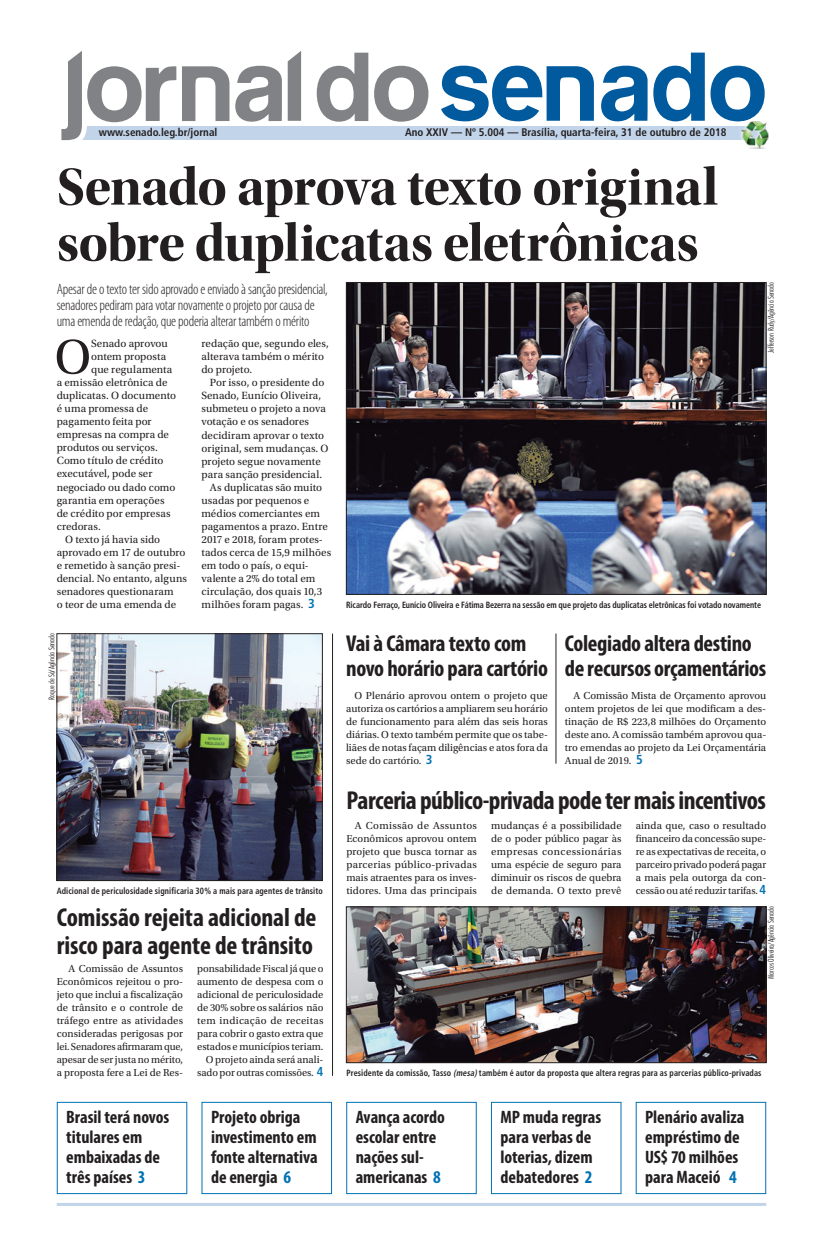
<style>
.page{position:relative;width:823px;height:1248px;background:#fff}
.page>*{position:absolute;margin:0;border:0;box-sizing:border-box;transform-origin:0 0}
.t1{font:54px/56px "Utopia Std Bold Disp";letter-spacing:-.015em;color:#231f20}
.t2{font:50.8px "Utopia Std";color:#231f20}
.t3{font:700 condensed 26px/28px "Myriad Pro";letter-spacing:-.015em;color:#231f20}
.t4{font:700 condensed 23px/25px "Myriad Pro";letter-spacing:-.015em;color:#231f20}
.t5{font:700 condensed 18px/20px "Myriad Pro";letter-spacing:-.005em;color:#231f20}
.t6{font:300 condensed 15px/16px "Myriad Pro";letter-spacing:-.02em;color:#231f20}
.t7{font:11px/13px "Utopia Std";color:#231f20}
.t8{font:700 condensed 11px "Frutiger";color:#231f20}
.t9{font:10.6px/13px "Utopia Std";color:#231f20;text-align:justify}
.t10{font:700 condensed 9px "Frutiger";letter-spacing:.01em;color:#231f20;scale:.9 1}
.t11{font:700 condensed 9px "Frutiger";letter-spacing:-.01em;color:#231f20;scale:.9 1}
.t12{font:300 condensed 8px "Futura BT";color:#231f20}
.s1{font-family:"Frutiger";font-weight:700;font-stretch:condensed;font-size:13px;color:#0072b4}
.s2{font-style:italic}
.s3{color:#0072b4}
</style>
<div class="page">
<hr style="left:57px;top:1202px;width:708px;height:3px;background:#c1d4ea">
<div style="left:76px;top:126px;width:689px;height:13px;background:#c1d4ea"></div>
<svg style="left:182px;top:66px;width:47px;height:55px"></svg>
<svg style="left:316px;top:53px;width:52px;height:69px"></svg>
<svg style="left:374px;top:66px;width:54px;height:56px"></svg>
<svg style="left:235px;top:51px;width:66px;height:71px"></svg>
<svg style="left:653px;top:53px;width:51px;height:68px"></svg>
<svg style="left:441px;top:66px;width:152px;height:55px"></svg>
<svg style="left:601px;top:66px;width:46px;height:55px"></svg>
<svg style="left:61px;top:51px;width:115px;height:90px"></svg>
<img style="left:736px;top:132px;width:33px;height:17px">
<svg style="left:710px;top:66px;width:54px;height:73px"></svg>
<img style="left:736px;top:118px;width:15px;height:3px">
<img style="left:740px;top:121px;width:28px;height:27px">
<img style="left:740px;top:126px;width:25px;height:13px">
<img style="left:59px;top:635px;width:261px;height:243px">
<div style="left:57px;top:633px;width:265px;height:247px;border:1px solid #231f20"></div>
<img style="left:348px;top:908px;width:415px;height:152px">
<div style="left:346px;top:906px;width:419px;height:156px;border:1px solid #231f20"></div>
<img style="left:348px;top:284px;width:415px;height:308px">
<div style="left:346px;top:282px;width:419px;height:312px;border:1px solid #231f20"></div>
<div style="left:201px;top:1101px;width:131px;height:92px;border:1px solid #0072b4"></div>
<div style="left:346px;top:1101px;width:130px;height:92px;border:1px solid #0072b4"></div>
<div style="left:490px;top:1101px;width:131px;height:92px;border:1px solid #0072b4"></div>
<hr style="left:555px;top:633px;width:1px;height:130px;background:#231f20">
<hr style="left:332px;top:633px;width:1px;height:442px;background:#231f20">
<p class="t8" style="left:99px;top:126px;width:120px">www.senado.leg.br/jornal</p>
<p class="t8" style="left:405px;top:126px;width:323px">Ano XXIV — Nº 5.004 — Brasília, quarta-feira, 31 de outubro de 2018</p>
<h1 class="t1" style="left:57px;top:159px;width:662px">Senado aprova texto original sobre duplicatas eletrônicas</h1>
<h3 class="t6" style="left:57px;top:280px;width:272px">Apesar de o texto ter sido aprovado e enviado à sanção presidencial, senadores pediram para votar novamente o projeto por causa de uma emenda de redação, que poderia alterar também o mérito</h3>
<h2 class="t2" style="left:54px;top:329px;width:38px">o</h2>
<p class="t7" style="left:91px;top:337px;width:78px">senado aprovou</p>
<p class="t12" style="left:765px;top:352px;width:72px;rotate:-90deg">Jefferson Rudy/Agência Senado</p>
<p class="t7" style="left:201px;top:337px;width:129px">redação que, segundo eles, alterava também o mérito do projeto.</p>
<p class="t7" style="left:210px;top:376px;width:116px">Por isso, o presidente do</p>
<p class="t7" style="left:201px;top:389px;width:121px">senado, Eunício oliveira,</p>
<p class="t7" style="left:201px;top:402px;width:126px">submeteu o projeto a nova</p>
<p class="t7" style="left:201px;top:415px;width:109px">votação e os senadores</p>
<p class="t7" style="left:201px;top:428px;width:124px">decidiram aprovar o texto</p>
<p class="t7" style="left:201px;top:441px;width:128px">original, sem mudanças. o</p>
<p class="t7" style="left:201px;top:454px;width:121px">projeto segue novamente</p>
<p class="t7" style="left:201px;top:467px;width:122px">para sanção presidencial.</p>
<p class="t7" style="left:210px;top:480px;width:114px">As duplicatas são muito</p>
<p class="t7" style="left:201px;top:493px;width:109px">usadas por pequenos e</p>
<p class="t7" style="left:201px;top:506px;width:120px">médios comerciantes em</p>
<p class="t7" style="left:201px;top:519px;width:128px">pagamentos a prazo. Entre</p>
<p class="t7" style="left:201px;top:532px;width:123px">2017 e 2018, foram protes-</p>
<p class="t7" style="left:201px;top:545px;width:131px">tados cerca de 15,9 milhões</p>
<p class="t7" style="left:201px;top:558px;width:109px">em todo o país, o equi-</p>
<p class="t7" style="left:201px;top:571px;width:115px">valente a 2% do total em</p>
<p class="t7" style="left:201px;top:584px;width:122px">circulação, dos quais 10,3</p>
<p class="t7" style="left:201px;top:597px;width:115px">milhões foram pagas. <span class="s1">3</span></p>
<p class="t7" style="left:91px;top:350px;width:76px">ontem proposta</p>
<p class="t7" style="left:91px;top:363px;width:83px">que regulamenta</p>
<p class="t7" style="left:57px;top:376px;width:112px">a emissão eletrônica de</p>
<p class="t7" style="left:57px;top:389px;width:121px">duplicatas. o documento</p>
<p class="t7" style="left:57px;top:402px;width:93px">é uma promessa de</p>
<p class="t7" style="left:57px;top:415px;width:96px">pagamento feita por</p>
<p class="t7" style="left:57px;top:428px;width:114px">empresas na compra de</p>
<p class="t7" style="left:57px;top:441px;width:102px">produtos ou serviços.</p>
<p class="t7" style="left:57px;top:454px;width:108px">como título de crédito</p>
<p class="t7" style="left:57px;top:467px;width:97px">executável, pode ser</p>
<p class="t7" style="left:57px;top:480px;width:120px">negociado ou dado como</p>
<p class="t7" style="left:57px;top:493px;width:109px">garantia em operações</p>
<p class="t7" style="left:57px;top:506px;width:115px">de crédito por empresas</p>
<p class="t7" style="left:57px;top:519px;width:45px">credoras.</p>
<p class="t7" style="left:65px;top:532px;width:96px">o texto já havia sido</p>
<p class="t7" style="left:57px;top:545px;width:130px">aprovado em 17 de outubro</p>
<p class="t7" style="left:57px;top:558px;width:125px">e remetido à sanção presi-</p>
<p class="t7" style="left:57px;top:571px;width:132px">dencial. No entanto, alguns</p>
<p class="t7" style="left:57px;top:584px;width:118px">senadores questionaram</p>
<p class="t7" style="left:57px;top:597px;width:121px">o teor de uma emenda de</p>
<p class="t11" style="left:346px;top:599px;width:462px">Ricardo Ferraço, Eunício Oliveira e Fátima Bezerra na sessão em que projeto das duplicatas eletrônicas foi votado novamente</p>
<p class="t12" style="left:47px;top:699px;width:68px;rotate:-90deg">Roque de Sá/Agência Senado</p>
<p class="t10" style="left:57px;top:885px;width:297px">Adicional de periculosidade significaria 30% a mais para agentes de trânsito</p>
<h3 class="t3" style="left:57px;top:902px;width:261px">comissão rejeita adicional de risco para agente de trânsito</h3>
<p class="t9" style="left:57px;top:961px;width:128px;text-indent:12px">A comissão de Assuntos Econômicos rejeitou o pro&shy;jeto que inclui a fiscalização de trânsito e o controle de tráfego entre as atividades consideradas perigosas por lei. senadores afirmaram que, apesar de ser justa no mérito, a proposta fere a Lei de Res-</p>
<p class="t9" style="left:197px;top:961px;width:128px;text-align:right">ponsabilidade Fiscal já que o aumento de despesa com o adicional de periculosidade de 30% sobre os salários não tem indicação de receitas para cobrir o gasto extra que estados e municípios teriam. o projeto ainda será anali&shy;sado por outras comissões. <span class="s1">4</span></p>
<h3 class="t4" style="left:346px;top:630px;width:203px">Vai à câmara texto com novo horário para cartório</h3>
<h3 class="t4" style="left:564px;top:630px;width:203px">colegiado altera destino de recursos orçamentários</h3>
<p class="t9" style="left:346px;top:688px;width:203px;text-indent:9px">o Plenário aprovou ontem o projeto que autoriza os cartórios a ampliarem seu horário de funcionamento para além das seis horas diárias. o texto também permite que os tabe&shy;liães de notas façam diligências e atos fora da sede do cartório. <span class="s1">3</span></p>
<p class="t9" style="left:564px;top:688px;width:203px;text-indent:9px">A comissão mista de orçamento aprovou ontem projetos de lei que modificam a des&shy;tinação de R$ 223,8 milhões do orçamento deste ano. A comissão também aprovou qua&shy;tro emendas ao projeto da Lei orçamentária Anual de 2019. <span class="s1">5</span></p>
<h3 class="t3" style="left:346px;top:785px;width:421px">Parceria público-privada pode ter mais incentivos</h3>
<p class="t9" style="left:346px;top:818px;width:132px;text-indent:9px">A comissão de Assuntos Econômicos aprovou ontem projeto que busca tornar as parcerias público-privadas mais atraentes para os inves&shy;tidores. Uma das principais</p>
<p class="t9" style="left:491px;top:818px;width:132px">mudanças é a possibilidade de o poder público pagar às empresas concessionárias uma espécie de seguro para diminuir os riscos de quebra de demanda. o texto prevê</p>
<p class="t9" style="left:635px;top:818px;width:132px">ainda que, caso o resultado financeiro da concessão supe&shy;re as expectativas de receita, o parceiro privado poderá pagar a mais pela outorga da con&shy;cessão ou até reduzir tarifas. <span class="s1">4</span></p>
<p class="t12" style="left:765px;top:978px;width:74px;rotate:-90deg">Marcos Oliveira/Agência Senado</p>
<p class="t10" style="left:346px;top:1067px;width:462px">Presidente da comissão, Tasso <span class="s2">(mesa)</span>também é autor da proposta que altera regras para as parcerias público-privadas</p>
<h3 class="t5" style="left:66px;top:1106px;width:104px">Brasil terá novos titulares em embaixadas de três países <span class="s3">3</span></h3>
<h3 class="t5" style="left:211px;top:1106px;width:108px">Projeto obriga investimento em fonte alternativa de energia <span class="s3">6</span></h3>
<h3 class="t5" style="left:355px;top:1106px;width:91px">Avança acordo escolar entre nações sul&shy;americanas <span class="s3">8</span></h3>
<h3 class="t5" style="left:500px;top:1106px;width:102px">MP muda regras para verbas de loterias, dizem debatedores <span class="s3">2</span></h3>
<h3 class="t5" style="left:644px;top:1106px;width:101px">Plenário avaliza empréstimo de us$ 70 milhões para Maceió <span class="s3">4</span></h3>
</div>
